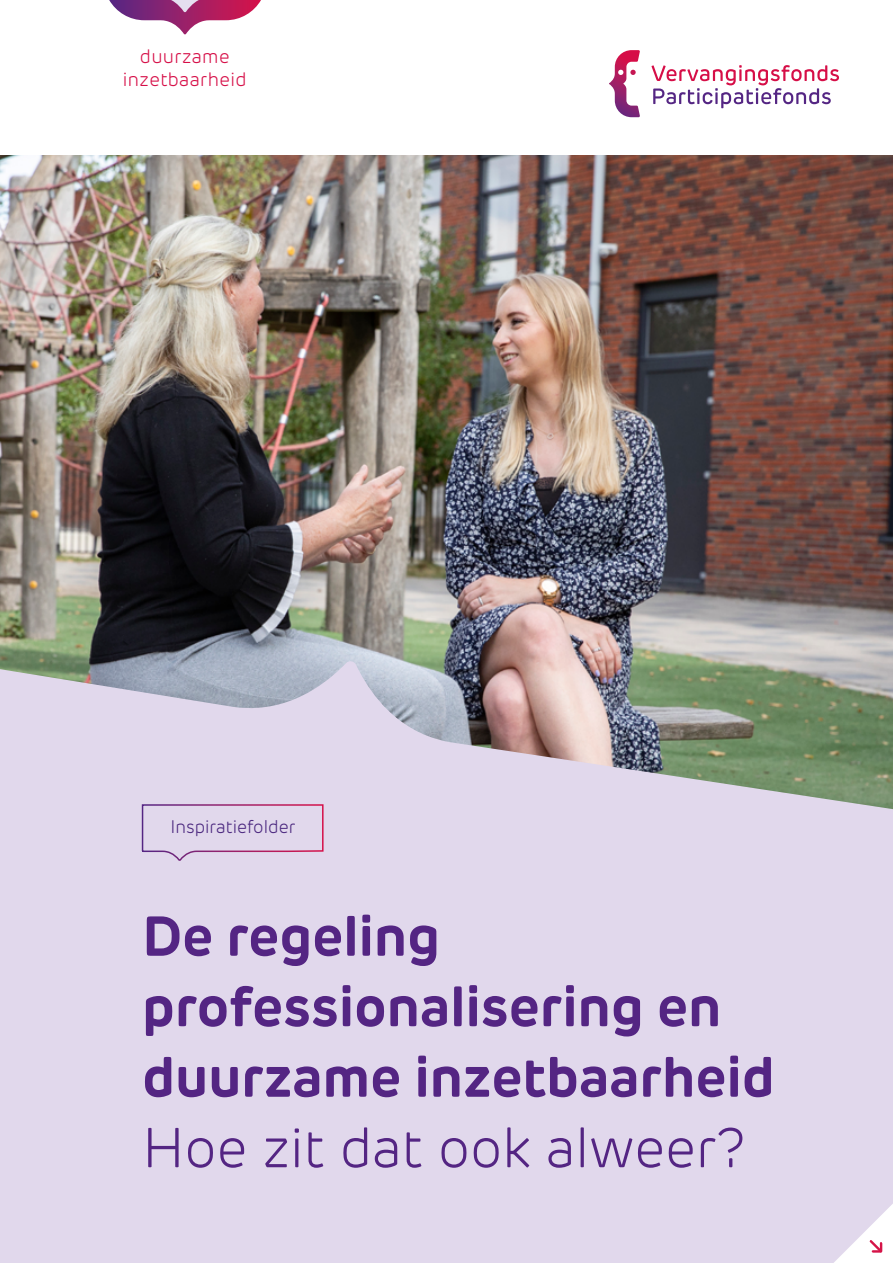
<style>
.page{position:relative;width:893px;height:1263px;background:#fff}
.page>*{position:absolute;margin:0;border:0;box-sizing:border-box;transform-origin:0 0}
.t1{font:700 55.5px/70.5px "New Rubrik Edge";color:#542583}
.t2{font:300 55.5px "New Rubrik Edge";color:#542583}
.t3{font:300 19.05px/22.8px "New Rubrik Edge";letter-spacing:.02em;color:#d60e47;text-align:center}
.t4{font:300 18px "New Rubrik Edge";color:#4b287f}
</style>
<div class="page">
<img style="left:0;top:155px;width:893px;height:505px">
<svg style="left:0;top:660px;width:893px;height:603px;background:#d6cfdf"></svg>
<svg style="left:609px;top:50px;width:31px;height:67px"></svg>
<svg style="left:651px;top:65px;width:188px;height:43px"></svg>
<svg style="left:141px;top:803px;width:183px;height:59px;background:#dccce3"></svg>
<svg style="left:833px;top:1203px;width:60px;height:60px"></svg>
<svg style="left:109px;top:0;width:152px;height:35px"></svg>
<p class="t3" style="left:123px;top:45px;width:125px">duurzame inzetbaarheid</p>
<p class="t4" style="left:170px;top:815px;width:127px">Inspiratiefolder</p>
<p class="t1" style="left:142px;top:901px;width:634px">De regeling professionalisering en duurzame inzetbaarheid</p>
<p class="t2" style="left:142px;top:1114px;width:604px">Hoe zit dat ook alweer?</p>
</div>
